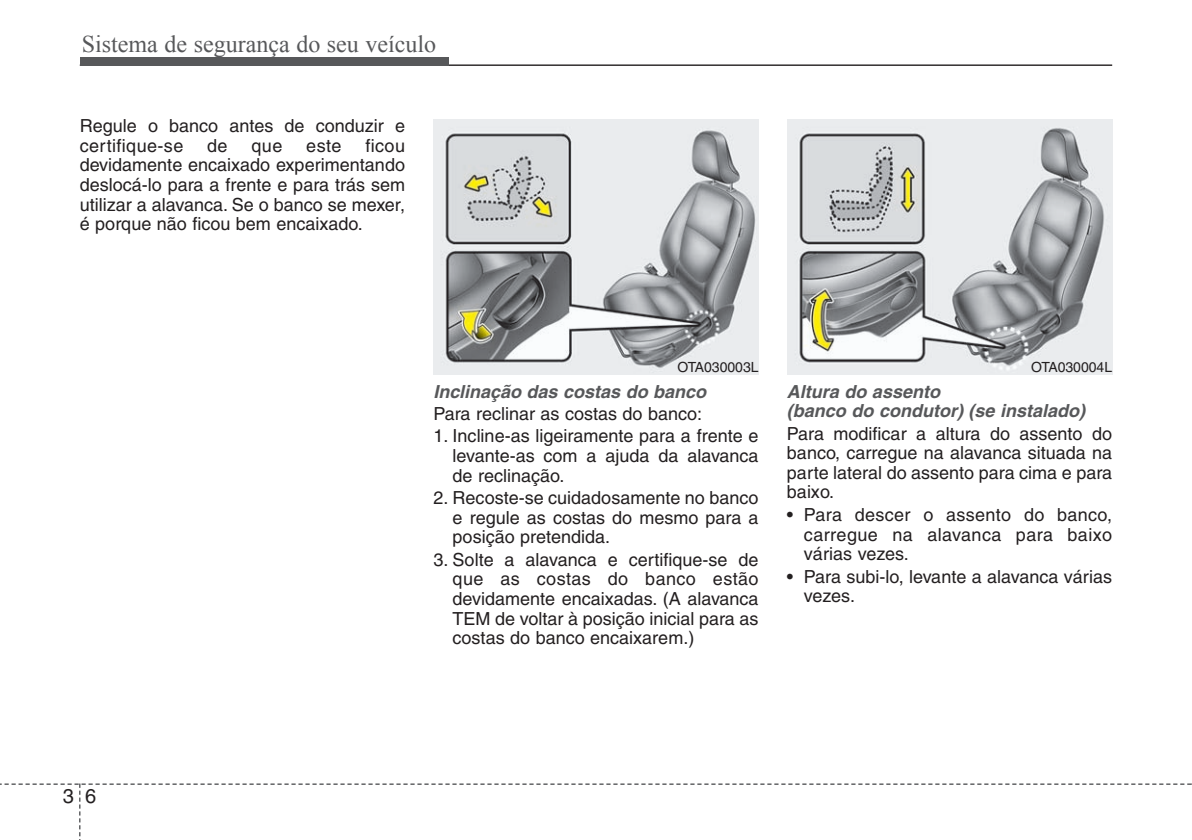
<style>
.page{position:relative;width:1192px;height:840px;background:#fff}
.page>*{position:absolute;margin:0;border:0;box-sizing:border-box;transform-origin:0 0}
.t1{font:24px "Times New Roman";color:#57585a}
.t2{font:20px "Helvetica";color:#231f20}
.t3{font:18px/19.6px "Helvetica";color:#231f20;text-align:justify}
.t4{font:italic 700 18px/19.6px "Helvetica";color:#57585a}
.t5{font:14px "Helvetica";color:#231f20}
.s1{font-weight:700;font-style:italic;color:#57585a}
</style>
<div class="page">
<svg style="left:0;top:783px;width:1192px;height:57px"></svg>
<hr style="left:80px;top:64px;width:1032px;height:2px;background:#231f20">
<div style="left:80px;top:57px;width:368px;height:8px;background:#57585a"></div>
<img style="left:433px;top:119px;width:325px;height:255px">
<img style="left:787px;top:119px;width:325px;height:255px">
<p class="t1" style="left:82px;top:31px;width:356px">Sistema de segurança do seu veículo</p>
<p class="t3" style="left:80px;top:118px;width:327px">Regule o banco antes de conduzir e certifique-se</p>
<p class="t3" style="left:80px;top:137px;width:327px;text-indent:285px">ficou devidamente encaixado experimentando deslocá-lo para a frente e para trás sem utilizar a alavanca. Se o banco se mexer, é porque não ficou bem encaixado.</p>
<p class="t3" style="left:207px;top:137px;width:22px">de</p>
<p class="t3" style="left:251px;top:137px;width:32px">que</p>
<p class="t3" style="left:306px;top:137px;width:37px">este</p>
<p class="t5" style="left:677px;top:361px;width:83px">OTA030003L</p>
<p class="t5" style="left:1031px;top:361px;width:83px">OTA030004L</p>
<p class="t3" style="left:433px;top:381px;width:278px;line-height:22.4px"><span class="s1">Inclinação das costas do banco<br></span>Para reclinar as costas do banco:</p>
<p class="t3" style="left:452px;top:428px;width:307px;text-indent:-19px">1. Incline-as ligeiramente para a frente e levante-as com a ajuda da alavanca de reclinação.</p>
<p class="t3" style="left:452px;top:489px;width:307px;text-indent:-19px">2. Recoste-se cuidadosamente no banco e regule as costas do mesmo para a posição pretendida.</p>
<p class="t3" style="left:452px;top:551px;width:307px;text-indent:-19px">3. Solte a alavanca e certifique-se de que as costas do banco estão devidamente encaixadas. (A alavanca TEM de voltar à posição inicial para as costas do banco encaixarem.)</p>
<p class="t4" style="left:787px;top:383px;width:303px">Altura do assento<br>(banco do condutor) (se instalado)</p>
<p class="t3" style="left:787px;top:425px;width:327px">Para modificar a altura do assento do banco, carregue na alavanca situada na parte lateral do assento para cima e para baixo.</p>
<p class="t3" style="left:804px;top:506px;width:310px;text-indent:-17px">• Para descer o assento do banco, carregue na alavanca para baixo várias vezes.</p>
<p class="t3" style="left:804px;top:568px;width:310px;text-indent:-17px">• Para subi-lo, levante a alavanca várias vezes.</p>
<p class="t2" style="left:63px;top:788px;width:35px">3 6</p>
</div>
